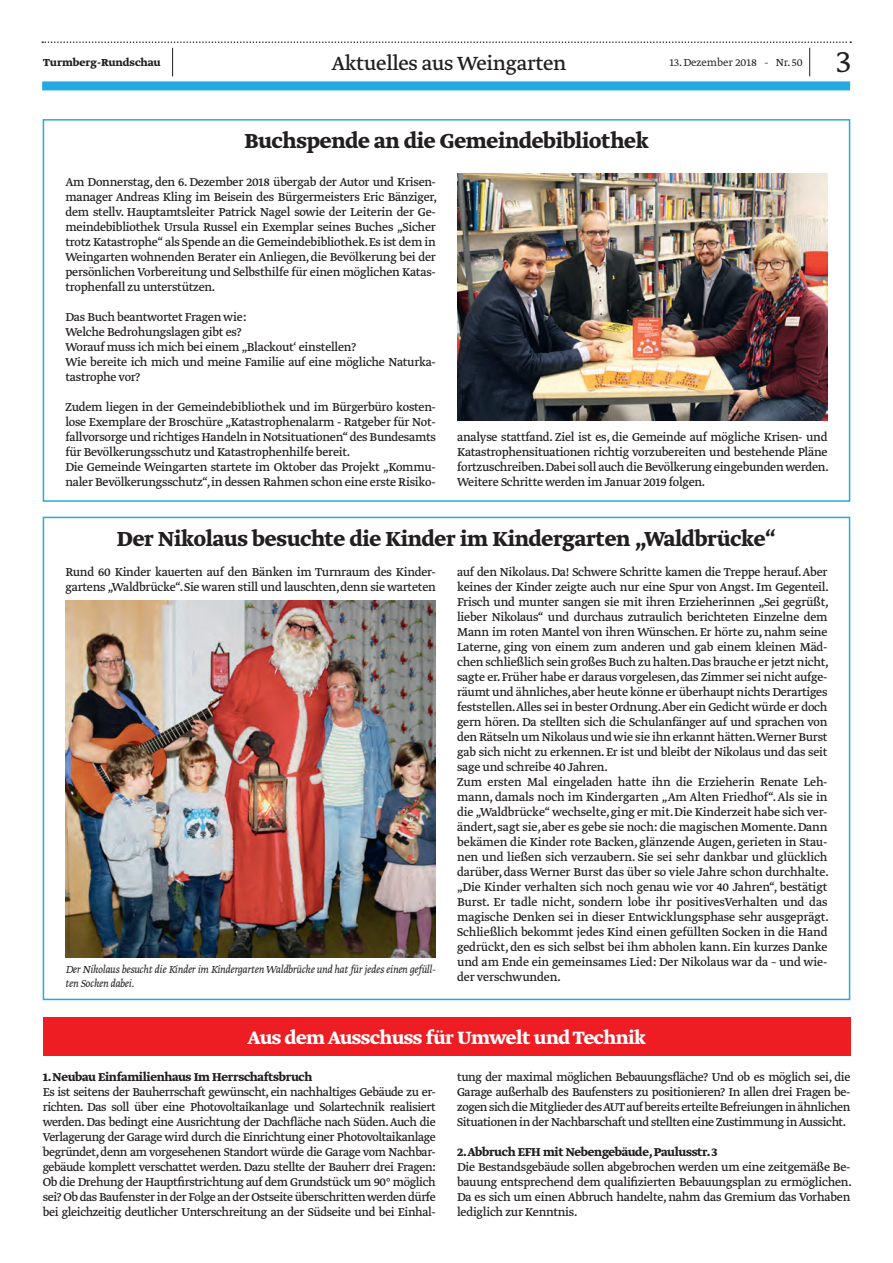
<style>
.page{position:relative;width:893px;height:1263px;background:#fff}
.page>*{position:absolute;margin:0;border:0;box-sizing:border-box;transform-origin:0 0}
.t1{font:300 36px "Greta Text Std";color:#231f20}
.t2{font:700 24px "Greta Text Std";letter-spacing:-.01em;color:#231f20}
.t3{font:22.5px "Greta Text Std";letter-spacing:-.015em;color:#231f20}
.t4{font:700 21px "Greta Text Std";letter-spacing:-.02em;color:#fff}
.t5{font:13.5px/15px "Greta Text Std";letter-spacing:-.02em;color:#231f20}
.t6{font:13.5px/15px "Greta Text Std";letter-spacing:-.02em;color:#231f20;text-align:justify;scale:.96 1}
.t7{font:700 13.5px "Greta Text Std";letter-spacing:-.02em;color:#231f20}
.t8{font:italic 300 12px/13.5px "Greta Text Std";letter-spacing:-.02em;color:#231f20}
.t9{font:300 12px "Greta Text Std";color:#231f20}
.t10{font:700 12px "Greta Text Std";color:#231f20}
</style>
<div class="page">
<div style="left:42px;top:81px;width:808px;height:9px;background:#24aae1"></div>
<svg style="left:42px;top:41px;width:809px;height:35px"></svg>
<div style="left:43px;top:119px;width:807px;height:383px;border:2px solid #24aae1"></div>
<img style="left:457px;top:174px;width:370px;height:247px">
<img style="left:65px;top:600px;width:371px;height:357px">
<div style="left:43px;top:1017px;width:808px;height:38px;background:#ee1d23"></div>
<p class="t10" style="left:43px;top:56px;width:119px">Turmberg-Rundschau</p>
<h3 class="t3" style="left:331px;top:50px;width:237px">Aktuelles aus Weingarten</h3>
<p class="t9" style="left:669px;top:56px;width:135px">13. Dezember 2018 - Nr. 50</p>
<h1 class="t1" style="left:836px;top:41px;width:16px">3</h1>
<h2 class="t2" style="left:244px;top:127px;width:406px">Buchspende an die Gemeindebibliothek</h2>
<p class="t5" style="left:65px;top:175px;width:373px;text-align:justify">Am Donnerstag, den 6. Dezember 2018 übergab der Autor und Krisen&shy;manager Andreas Kling im Beisein des Bürgermeisters Eric Bänziger, dem stellv. Hauptamtsleiter Patrick Nagel sowie der Leiterin der Ge&shy;meindebibliothek Ursula Russel ein Exemplar seines Buches „Sicher trotz Katastrophe“ als Spende an die Gemeindebibliothek.Es ist dem in Weingarten wohnenden Berater ein Anliegen, die Bevölkerung bei der persönlichen Vorbereitung und Selbsthilfe für einen möglichen Katas&shy;trophenfall zu unterstützen.</p>
<p class="t5" style="left:65px;top:310px;width:372px">Das Buch beantwortet Fragen wie:<br>Welche Bedrohungslagen gibt es?<br>Worauf muss ich mich bei einem „Blackout‘ einstellen?<br>Wie bereite ich mich und meine Familie auf eine mögliche Naturka&shy;tastrophe vor?</p>
<p class="t5" style="left:65px;top:400px;width:372px">Zudem liegen in der Gemeindebibliothek und im Bürgerbüro kosten&shy;lose Exemplare der Broschüre „Katastrophenalarm - Ratgeber für Not&shy;fallvorsorge und richtiges Handeln in Notsituationen“ des Bundesamts für Bevölkerungsschutz und Katastrophenhilfe bereit.<br>Die Gemeinde Weingarten startete im Oktober das Projekt „Kommu&shy;naler Bevölkerungsschutz“,in dessen Rahmen schon eine erste Risiko-</p>
<p class="t5" style="left:457px;top:430px;width:373px;text-align:justify">analyse stattfand. Ziel ist es, die Gemeinde auf mögliche Krisen- und Katastrophensituationen richtig vorzubereiten und bestehende Pläne fortzuschreiben.Dabei soll auch die Bevölkerung eingebunden werden.<br>Weitere Schritte werden im Januar 2019 folgen.</p>
<h2 class="t2" style="left:117px;top:524px;width:661px">Der Nikolaus besuchte die Kinder im Kindergarten „Waldbrücke“</h2>
<p class="t5" style="left:65px;top:565px;width:372px">Rund 60 Kinder kauerten auf den Bänken im Turnraum des Kinder&shy;gartens „Waldbrücke“. Sie waren still und lauschten, denn sie warteten</p>
<p class="t5" style="left:457px;top:565px;width:373px">auf den Nikolaus. Da! Schwere Schritte kamen die Treppe herauf. Aber keines der Kinder zeigte auch nur eine Spur von Angst. Im Gegenteil.<br>Frisch und munter sangen sie mit ihren Erzieherinnen „Sei gegrüßt, lieber Nikolaus“ und durchaus zutraulich berichteten Einzelne dem Mann im roten Mantel von ihren Wünschen. Er hörte zu, nahm seine Laterne, ging von einem zum anderen und gab einem kleinen Mäd&shy;chen schließlich sein großes Buch zu halten.Das brauche er jetzt nicht, sagte er. Früher habe er daraus vorgelesen, das Zimmer sei nicht aufge&shy;räumt und ähnliches,aber heute könne er überhaupt nichts Derartiges feststellen.Alles sei in bester Ordnung.Aber ein Gedicht würde er doch gern hören. Da stellten sich die Schulanfänger auf und sprachen von den Rätseln um Nikolaus und wie sie ihn erkannt hätten.Werner Burst gab sich nicht zu erkennen. Er ist und bleibt der Nikolaus und das seit sage und schreibe 40 Jahren.<br>Zum ersten Mal eingeladen hatte ihn die Erzieherin Renate Leh&shy;mann, damals noch im Kindergarten „Am Alten Friedhof“. Als sie in die „Waldbrücke“ wechselte, ging er mit. Die Kinderzeit habe sich ver&shy;ändert, sagt sie, aber es gebe sie noch: die magischen Momente. Dann bekämen die Kinder rote Backen, glänzende Augen, gerieten in Stau&shy;nen und ließen sich verzaubern. Sie sei sehr dankbar und glücklich darüber, dass Werner Burst das über so viele Jahre schon durchhalte. „Die Kinder verhalten sich noch genau wie vor 40 Jahren“, bestätigt Burst. Er tadle nicht, sondern lobe ihr positivesVerhalten und das magische Denken sei in dieser Entwicklungsphase sehr ausgeprägt.<br>Schließlich bekommt jedes Kind einen gefüllten Socken in die Hand gedrückt, den es sich selbst bei ihm abholen kann. Ein kurzes Danke und am Ende ein gemeinsames Lied: Der Nikolaus war da – und wie&shy;der verschwunden.</p>
<p class="t8" style="left:65px;top:963px;width:372px">Der Nikolaus besucht die Kinder im Kindergarten Waldbrücke und hat für jedes einen gefüll&shy;ten Socken dabei.</p>
<h3 class="t4" style="left:248px;top:1025px;width:400px">Aus dem Ausschuss für Umwelt und Technik</h3>
<p class="t7" style="left:43px;top:1069px;width:271px">1. Neubau Einfamilienhaus Im Herrschaftsbruch</p>
<p class="t6" style="left:43px;top:1085px;width:411px">Es ist seitens der Bauherrschaft gewünscht, ein nachhaltiges Gebäude zu er&shy;richten. Das soll über eine Photovoltaikanlage und Solartechnik realisiert werden. Das bedingt eine Ausrichtung der Dachfläche nach Süden. Auch die Verlagerung der Garage wird durch die Einrichtung einer Photovoltaikanlage begründet, denn am vorgesehenen Standort würde die Garage vom Nachbar&shy;gebäude komplett verschattet werden. Dazu stellte der Bauherr drei Fragen:<br>Ob die Drehung der Hauptfirstrichtung auf dem Grundstück um 90° möglich sei? Ob das Baufenster in der Folge an der Ostseite überschritten werden dürfe bei gleichzeitig deutlicher Unterschreitung an der Südseite und bei Einhal-</p>
<p class="t6" style="left:457px;top:1070px;width:411px">tung der maximal möglichen Bebauungsfläche? Und ob es möglich sei, die Garage außerhalb des Baufensters zu positionieren? In allen drei Fragen be&shy;zogen sich die Mitglieder des AUT auf bereits erteilte Befreiungen in ähnlichen Situationen in der Nachbarschaft und stellten eine Zustimmung in Aussicht.</p>
<p class="t7" style="left:457px;top:1144px;width:262px">2.Abbruch EFH mit Nebengebäude, Paulusstr. 3</p>
<p class="t5" style="left:457px;top:1160px;width:396px;text-align:justify">Die Bestandsgebäude sollen abgebrochen werden um eine zeitgemäße Be&shy;bauung entsprechend dem qualifizierten Bebauungsplan zu ermöglichen.<br>Da es sich um einen Abbruch handelte, nahm das Gremium das Vorhaben lediglich zur Kenntnis.</p>
</div>
